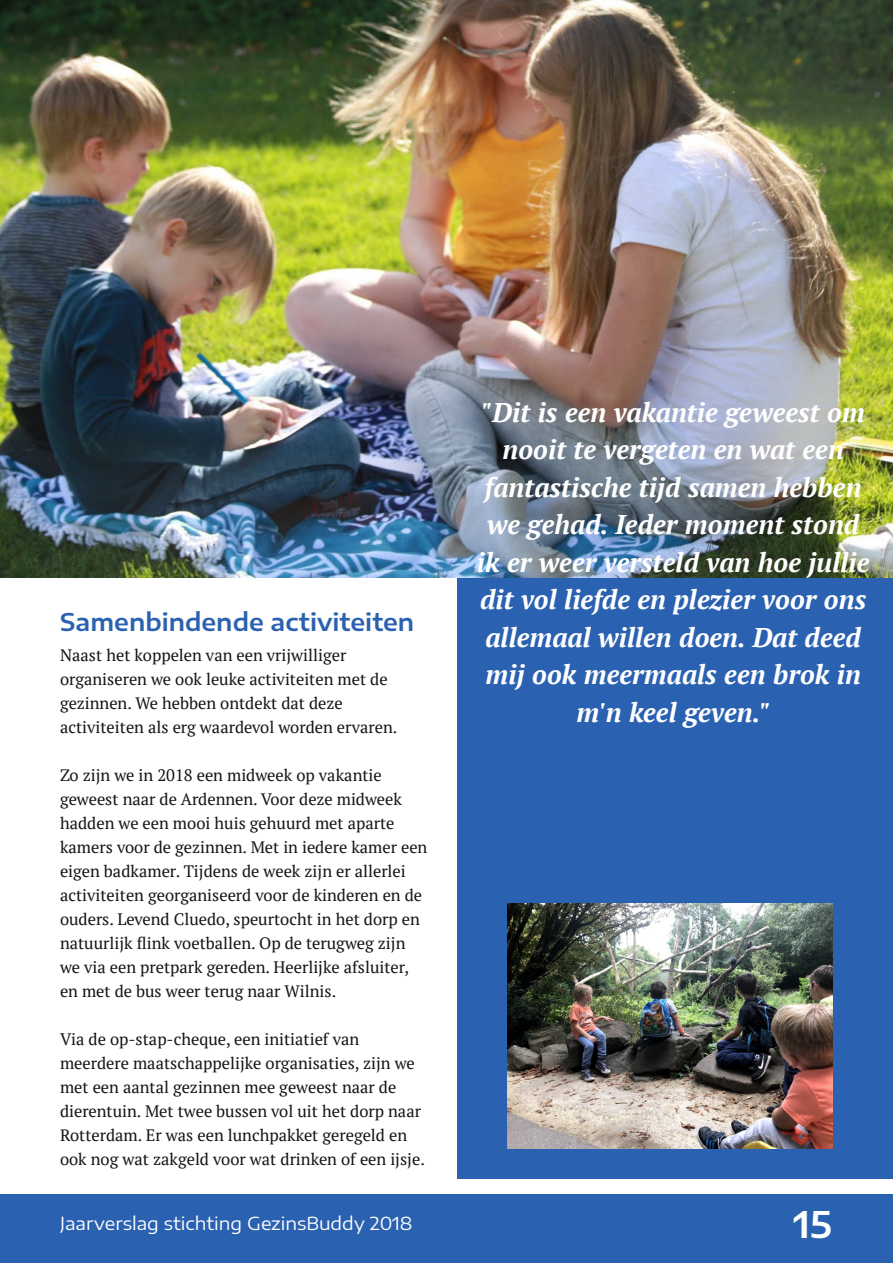
<style>
.page{position:relative;width:893px;height:1263px;background:#fff}
.page>*{position:absolute;margin:0;border:0;box-sizing:border-box;transform-origin:0 0}
.t1{font:600 36px "Encode Sans Expanded";color:#fff}
.t2{font:italic 700 27px/37.5px "PT Serif";color:#fff;text-align:center}
.t3{font:600 24px "Encode Sans Expanded";color:#2b61b1}
.t4{font:18px "Encode Sans Expanded";color:#fff}
.t5{font:16.5px/24px "PT Serif";color:#171513}
</style>
<div class="page">
<div style="left:0;top:1194px;width:893px;height:69px;background:#2b61b1"></div>
<div style="left:457px;top:163px;width:436px;height:1015px;background:#2b61b1"></div>
<img style="left:0;top:0;width:893px;height:578px">
<img style="left:507px;top:903px;width:326px;height:245px">
<h3 class="t3" style="left:60px;top:606px;width:356px">Samenbindende activiteiten</h3>
<p class="t5" style="left:60px;top:643px;width:339px">Naast het koppelen van een vrijwilliger organiseren we ook leuke activiteiten met de gezinnen. We hebben ontdekt dat deze activiteiten als erg waardevol worden ervaren.</p>
<p class="t5" style="left:60px;top:763px;width:369px">Zo zijn we in 2018 een midweek op vakantie geweest naar de Ardennen. Voor deze midweek hadden we een mooi huis gehuurd met aparte kamers voor de gezinnen. Met in iedere kamer een eigen badkamer. Tijdens de week zijn er allerlei activiteiten georganiseerd voor de kinderen en de ouders. Levend Cluedo, speurtocht in het dorp en natuurlijk flink voetballen. Op de terugweg zijn we via een pretpark gereden. Heerlijke afsluiter, en met de bus weer terug naar Wilnis.</p>
<p class="t5" style="left:60px;top:1027px;width:366px">Via de op-stap-cheque, een initiatief van meerdere maatschappelijke organisaties, zijn we met een aantal gezinnen mee geweest naar de dierentuin. Met twee bussen vol uit het dorp naar Rotterdam. Er was een lunchpakket geregeld en ook nog wat zakgeld voor wat drinken of een ijsje.</p>
<p class="t2" style="left:477px;top:393px;width:394px">"Dit is een vakantie geweest om nooit te vergeten en wat een fantastische tijd samen hebben we gehad. Ieder moment stond ik er weer versteld van hoe jullie dit vol liefde en plezier voor ons allemaal willen doen. Dat deed mij ook meermaals een brok in m'n keel geven."</p>
<p class="t4" style="left:60px;top:1212px;width:354px">Jaarverslag stichting GezinsBuddy 2018</p>
<h1 class="t1" style="left:793px;top:1201px;width:40px">15</h1>
</div>
